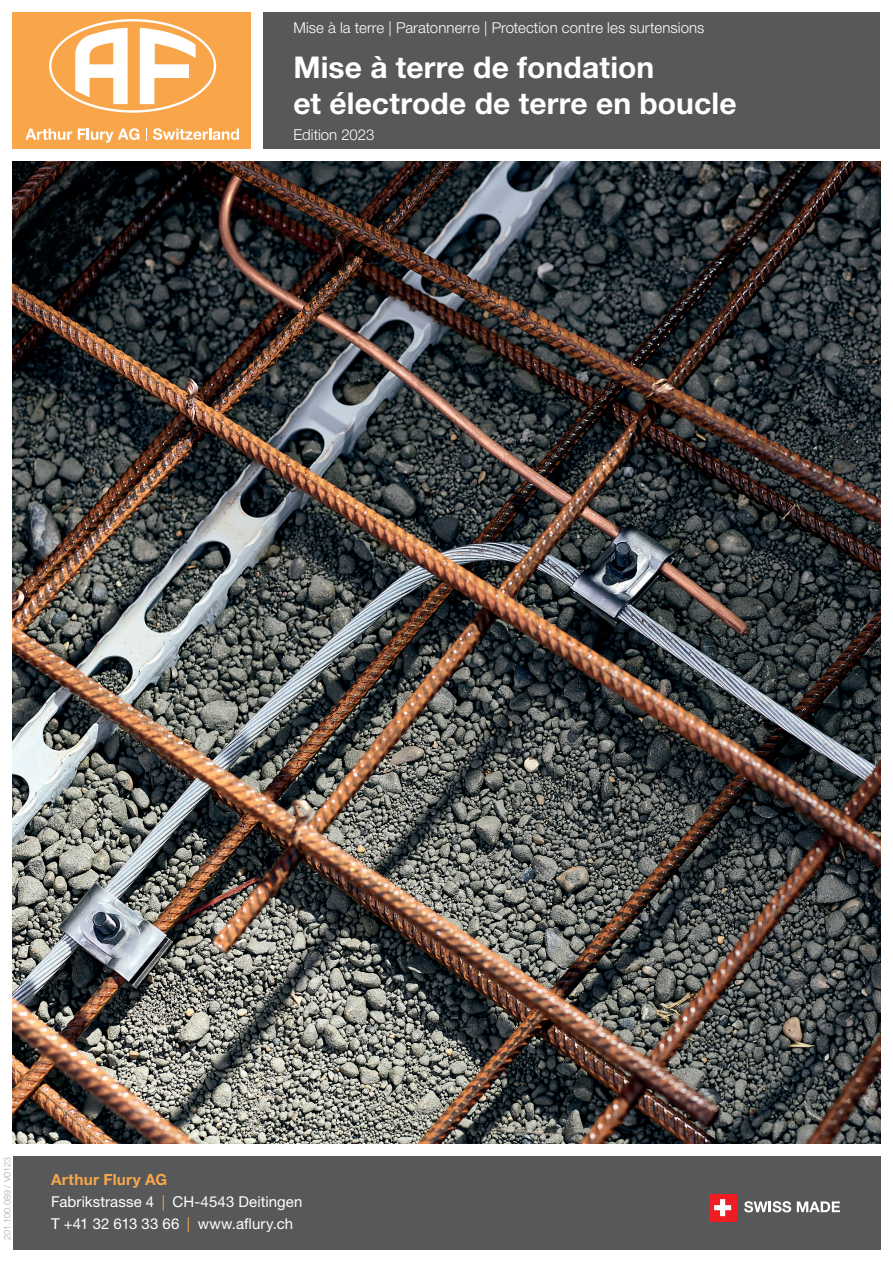
<style>
.page{position:relative;width:893px;height:1263px;background:#fff}
.page>*{position:absolute;margin:0;border:0;box-sizing:border-box;transform-origin:0 0}
.t1{font:700 30px/36px "Helvetica Neue LT Pro";letter-spacing:.005em;color:#fff}
.t2{font:700 15.45px "Helvetica Neue LT Pro";letter-spacing:.015em;color:#f9a64a}
.t3{font:300 15px "Helvetica Neue LT Pro";letter-spacing:.005em;color:#fff}
.t4{font:15px/21.8px "Helvetica Neue LT Pro";letter-spacing:.005em;color:#fff}
.t5{font:300 9px "Helvetica Neue LT Pro";color:#a8a9ad}
.s1{color:#f9a64a}
</style>
<div class="page">
<div style="left:264px;top:13px;width:616px;height:136px;background:#57585a"></div>
<div style="left:13px;top:13px;width:238px;height:136px;background:#f9a64a"></div>
<svg style="left:25px;top:129px;width:47px;height:11px"></svg>
<svg style="left:78px;top:128px;width:61px;height:15px"></svg>
<svg style="left:146px;top:128px;width:1px;height:12px"></svg>
<svg style="left:153px;top:128px;width:86px;height:12px"></svg>
<svg style="left:49px;top:19px;width:167px;height:94px"></svg>
<div style="left:13px;top:1157px;width:867px;height:93px;background:#57585a"></div>
<div style="left:709px;top:1194px;width:27px;height:27px;background:#ee1d23"></div>
<svg style="left:714px;top:1199px;width:17px;height:17px"></svg>
<svg style="left:744px;top:1201px;width:47px;height:11px"></svg>
<svg style="left:797px;top:1201px;width:43px;height:11px"></svg>
<img style="left:13px;top:162px;width:867px;height:982px">
<p class="t3" style="left:293px;top:19px;width:413px">Mise à la terre | Paratonnerre | Protection contre les surtensions</p>
<h1 class="t1" style="left:293px;top:48px;width:445px">Mise à terre de fondation<br>et électrode de terre en boucle</h1>
<p class="t3" style="left:293px;top:125px;width:83px">Edition 2023</p>
<p class="t5" style="left:2px;top:1240px;width:85px;rotate:-90deg">201.100.089 / V0123</p>
<p class="t2" style="left:51px;top:1170px;width:118px">Arthur Flury AG</p>
<p class="t4" style="left:51px;top:1191px;width:253px">Fabrikstrasse 4 <span class="s1">|</span> CH-4543 Deitingen<br>T +41 32 613 33 66 <span class="s1">|</span> www.aflury.ch</p>
</div>
